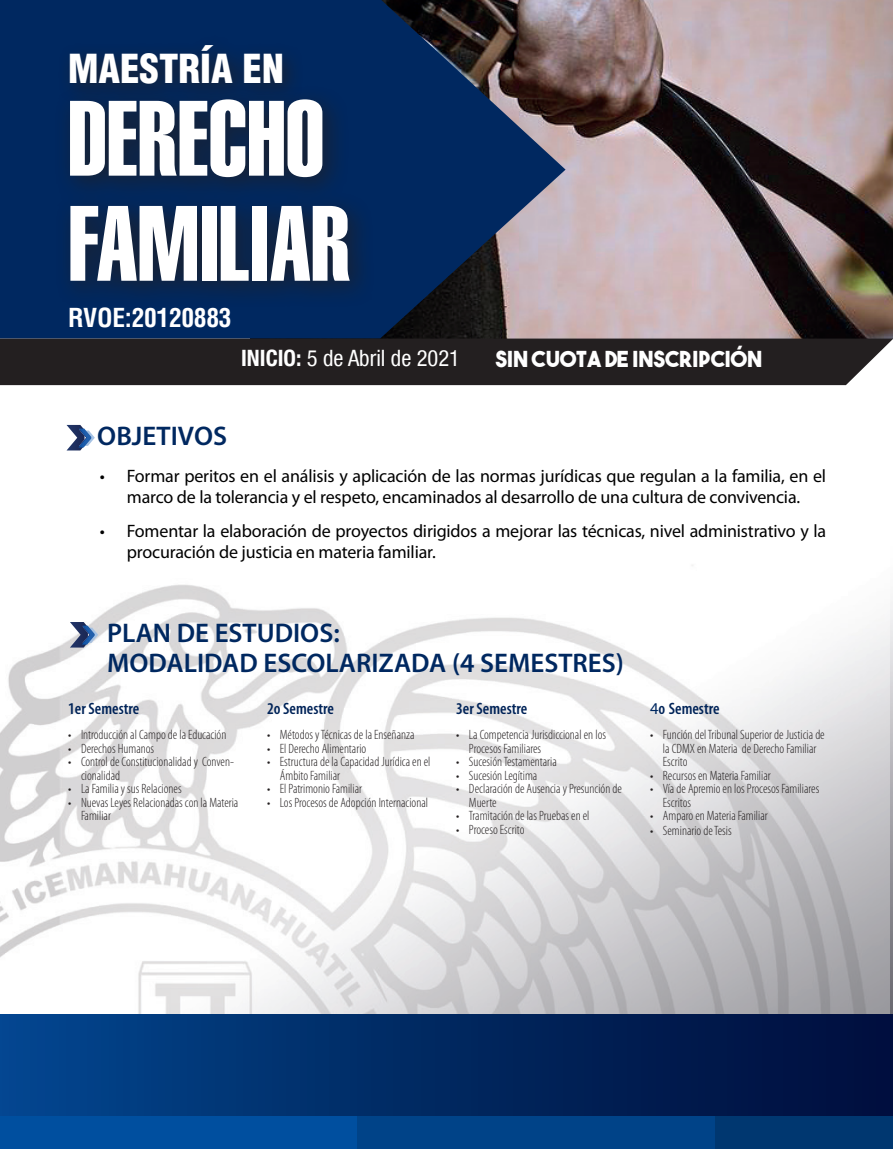
<style>
.page{position:relative;width:893px;height:1149px;background:#fff}
.page>*{position:absolute;margin:0;border:0;box-sizing:border-box;transform-origin:0 0}
.t1{font:105px/105px "Helvetica LT Std Extra Comp";letter-spacing:-.005em;color:#fff}
.t2{font:900 condensed 39px "Helvetica LT Std";color:#fff}
.t3{font:600 27px/30px "Myriad Pro";color:#002860}
.t4{font:700 condensed 25.5px "Helvetica LT Std";letter-spacing:-.01em;color:#fff}
.t5{font:condensed 22.5px "Helvetica Neue LT Com";color:#fff}
.t6{font:21.9px "The Bold Font";color:#fff}
.t7{font:18px/21px "Myriad Pro";letter-spacing:-.01em;color:#000;text-align:center}
.t8{font:600 condensed 16.5px "Myriad Pro";color:#002358}
.t9{font:300 condensed 13.5px/13.5px "Myriad Pro";color:#231f20}
.s1{font-weight:700}
.s2{font-weight:400;font-stretch:normal;color:#002860}
</style>
<div class="page">
<img style="left:0;top:385px;width:893px;height:629px">
<div style="left:714px;top:1115px;width:179px;height:33px;background:#003770"></div>
<div style="left:0;top:1115px;width:357px;height:33px;background:#004f9f"></div>
<div style="left:357px;top:1115px;width:357px;height:33px;background:#004388"></div>
<img style="left:566px;top:0;width:327px;height:338px">
<svg style="left:0;top:0;width:566px;height:338px;background:#1e375e"></svg>
<div style="left:0;top:338px;width:893px;height:47px;background:#231f20"></div>
<div style="left:58px;top:33px;width:246px;height:72px;background:#231f20;opacity:.75"></div>
<div style="left:54px;top:85px;width:322px;height:223px;background:#231f20;opacity:.75"></div>
<svg style="left:67px;top:425px;width:28px;height:25px"></svg>
<svg style="left:70px;top:621px;width:28px;height:26px"></svg>
<div style="left:0;top:1014px;width:893px;height:101px;background:linear-gradient(to right,#02458c,#000c39)"></div>
<p class="t2" style="left:68px;top:44px;width:217px">MAESTRÍA EN</p>
<p class="t1" style="left:68px;top:86px;width:283px">DERECHO<br>FAMILIAR</p>
<p class="t4" style="left:68px;top:301px;width:165px">RVOE:20120883</p>
<p class="t5" style="left:241px;top:345px;width:220px"><span class="s1">INICIO:</span> 5 de Abril de 2021</p>
<p class="t6" style="left:495px;top:344px;width:268px">SIN CUOTA DE INSCRIPCIÓN</p>
<p class="t3" style="left:97px;top:421px;width:131px">OBJETIVOS</p>
<p class="t7" style="left:100px;top:465px;width:728px">• Formar peritos en el análisis y aplicación de las normas jurídicas que regulan a la familia, en el marco de la tolerancia y el respeto, encaminados al desarrollo de una cultura de convivencia.</p>
<p class="t7" style="left:127px;top:520px;width:701px;text-align:left;text-indent:-27px">• Fomentar la elaboración de proyectos dirigidos a mejorar las técnicas, nivel administrativo y la procuración de justicia en materia familiar.</p>
<p class="t3" style="left:107px;top:618px;width:518px">PLAN DE ESTUDIOS:<br>MODALIDAD ESCOLARIZADA (4 SEMESTRES)</p>
<p class="t8" style="left:68px;top:698px;width:73px">1er Semestre</p>
<p class="t9" style="left:68px;top:728px;width:160px">• Introducción al Campo de la Educación</p>
<p class="t9" style="left:68px;top:741px;width:87px">• Derechos Humanos</p>
<p class="t9" style="left:81px;top:755px;width:154px;text-indent:-13px">• Control de Constitucionalidad y Conven&shy;cionalidad</p>
<p class="t9" style="left:68px;top:782px;width:115px">• La Familia y sus Relaciones</p>
<p class="t9" style="left:81px;top:795px;width:159px;text-indent:-13px">• Nuevas Leyes Relacionadas con la Materia<br>Familiar</p>
<p class="t8" style="left:267px;top:698px;width:68px">2o Semestre</p>
<p class="t9" style="left:267px;top:728px;width:149px">• Métodos y Técnicas de la Enseñanza</p>
<p class="t9" style="left:267px;top:741px;width:101px">• El Derecho Alimentario</p>
<p class="t9" style="left:280px;top:755px;width:152px;text-indent:-13px">• Estructura de la Capacidad Jurídica en el<br>Ámbito Familiar</p>
<p class="t9" style="left:267px;top:782px;width:96px">• El Patrimonio Familiar</p>
<p class="t9" style="left:267px;top:795px;width:163px">• Los Procesos de Adopción Internacional</p>
<p class="t8" style="left:456px;top:698px;width:73px">3er Semestre</p>
<p class="t9" style="left:469px;top:728px;width:139px;text-indent:-13px">• La Competencia Jurisdiccional en los<br>Procesos Familiares</p>
<p class="t9" style="left:456px;top:755px;width:102px">• Sucesión Testamentaria</p>
<p class="t9" style="left:456px;top:768px;width:83px">• Sucesión Legítima</p>
<p class="t9" style="left:469px;top:782px;width:154px;text-indent:-13px">• Declaración de Ausencia y Presunción de<br>Muerte</p>
<p class="t9" style="left:456px;top:809px;width:135px">• Tramitación de las Pruebas en el</p>
<p class="t9" style="left:456px;top:822px;width:70px">• Proceso Escrito</p>
<p class="t8" style="left:650px;top:698px;width:71px"><span class="s2">4</span>o Semestre</p>
<p class="t9" style="left:663px;top:728px;width:163px;text-indent:-13px">• Función del Tribunal Superior de Justicia de la CDMX en Materia de Derecho Familiar<br>Escrito</p>
<p class="t9" style="left:650px;top:768px;width:122px">• Recursos en Materia Familiar</p>
<p class="t9" style="left:663px;top:782px;width:158px;text-indent:-13px">• Vía de Apremio en los Procesos Familiares<br>Escritos</p>
<p class="t9" style="left:650px;top:809px;width:119px">• Amparo en Materia Familiar</p>
<p class="t9" style="left:650px;top:824px;width:83px">• Seminario de Tesis</p>
</div>
